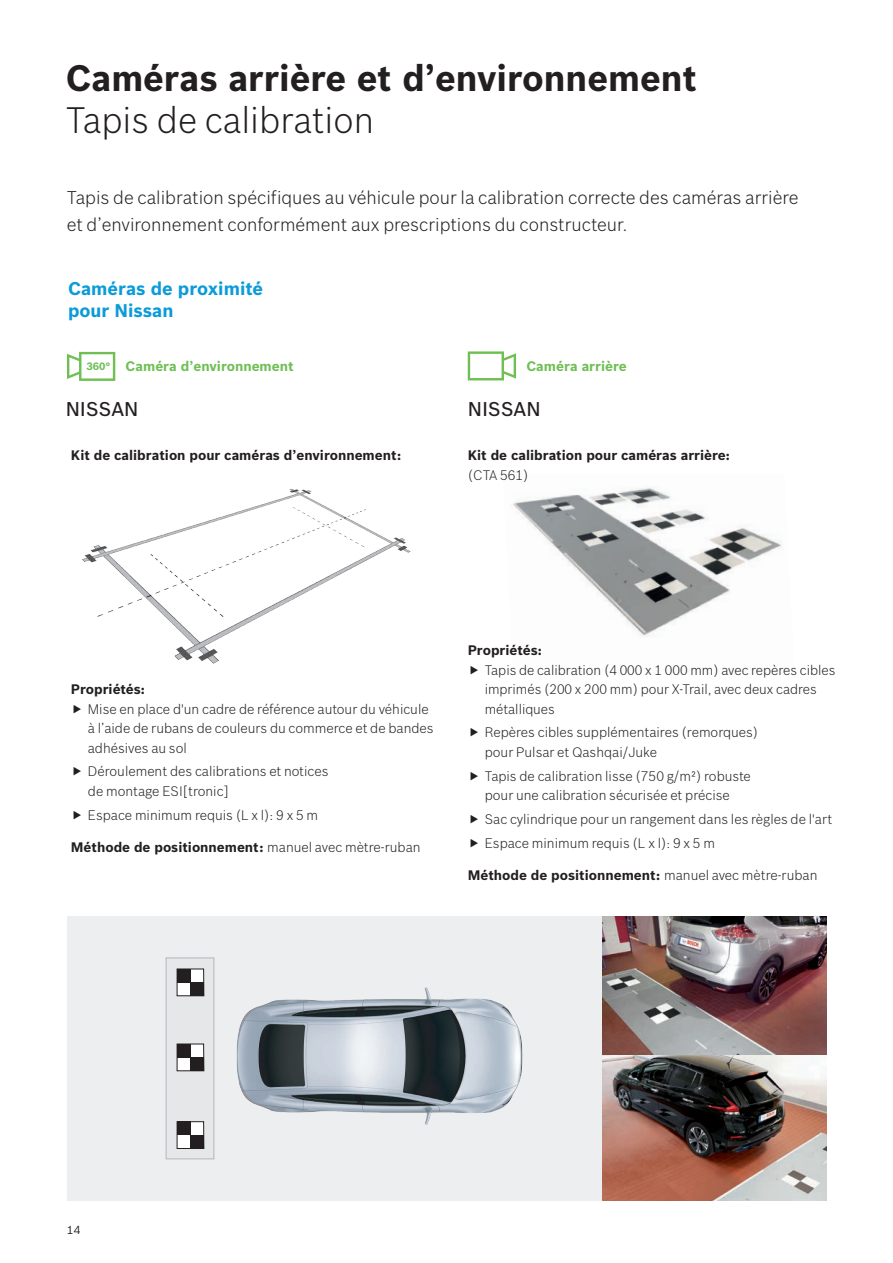
<style>
.page{position:relative;width:893px;height:1263px;background:#fff}
.page>*{position:absolute;margin:0;border:0;box-sizing:border-box;transform-origin:0 0}
.t1{font:700 36px "Bosch Sans";color:#231f20}
.t2{font:300 36px "Bosch Sans";color:#231f20}
.t3{font:500 19.5px "Bosch Sans";color:#231f20}
.t4{font:300 18px/27px "Bosch Sans";color:#231f20}
.t5{font:700 18px/22.5px "Bosch Sans";color:#0a9bd9}
.t6{font:300 13.5px/19.5px "Bosch Sans";color:#231f20}
.t7{font:700 13.5px "Bosch Sans";color:#231f20}
.t8{font:700 13.5px "Bosch Sans";color:#6fbf54}
.t9{font:11.25px "Bosch Sans";color:#231f20}
.t10{font:700 10.5px "Bosch Sans";color:#6fbf54}
.s1{font-weight:300}
</style>
<div class="page">
<img style="left:513px;top:488px;width:269px;height:148px">
<svg style="left:468px;top:351px;width:48px;height:29px"></svg>
<svg style="left:67px;top:352px;width:48px;height:29px"></svg>
<div style="left:67px;top:916px;width:536px;height:284px;background:#edeeef"></div>
<div style="left:166px;top:958px;width:48px;height:201px;background:#e6e7e9"></div>
<div style="left:166px;top:957px;width:48px;height:202px;border:1px solid #bcbdc0"></div>
<div style="left:177px;top:1122px;width:27px;height:26px;background:#fff"></div>
<div style="left:177px;top:1121px;width:27px;height:28px;border:1px solid #231f20"></div>
<div style="left:177px;top:1122px;width:13px;height:13px;background:#231f20"></div>
<div style="left:190px;top:1135px;width:14px;height:13px;background:#231f20"></div>
<div style="left:177px;top:969px;width:27px;height:27px;background:#fff"></div>
<div style="left:177px;top:969px;width:27px;height:27px;border:1px solid #231f20"></div>
<div style="left:177px;top:969px;width:13px;height:13px;background:#231f20"></div>
<div style="left:190px;top:982px;width:14px;height:14px;background:#231f20"></div>
<div style="left:177px;top:1044px;width:27px;height:27px;background:#fff"></div>
<div style="left:177px;top:1044px;width:27px;height:27px;border:1px solid #231f20"></div>
<div style="left:177px;top:1044px;width:13px;height:13px;background:#231f20"></div>
<div style="left:190px;top:1057px;width:14px;height:14px;background:#231f20"></div>
<img style="left:236px;top:987px;width:287px;height:138px">
<img style="left:603px;top:916px;width:223px;height:140px">
<img style="left:603px;top:1056px;width:223px;height:144px">
<img style="left:82px;top:489px;width:329px;height:175px">
<h1 class="t1" style="left:66px;top:56px;width:633px">Caméras arrière et d’environnement</h1>
<h1 class="t2" style="left:66px;top:98px;width:310px">Tapis de calibration</h1>
<h3 class="t4" style="left:67px;top:184px;width:733px">Tapis de calibration spécifiques au véhicule pour la calibration correcte des caméras arrière et d’environnement conformément aux prescriptions du constructeur.</h3>
<h3 class="t5" style="left:68px;top:277px;width:197px">Caméras de proximité pour Nissan</h3>
<p class="t10" style="left:86px;top:359px;width:25px">360°</p>
<p class="t8" style="left:526px;top:357px;width:102px">Caméra arrière</p>
<p class="t8" style="left:126px;top:358px;width:169px">Caméra d’environnement</p>
<h2 class="t3" style="left:66px;top:397px;width:74px">NISSAN</h2>
<h2 class="t3" style="left:468px;top:397px;width:74px">NISSAN</h2>
<p class="t7" style="left:71px;top:447px;width:332px">Kit de calibration pour caméras d’environnement:</p>
<p class="t7" style="left:468px;top:447px;width:264px">Kit de calibration pour caméras arrière:</p>
<p class="t6" style="left:468px;top:465px;width:62px">(CTA 561)</p>
<p class="t7" style="left:71px;top:681px;width:76px">Propriétés:</p>
<p class="t6" style="left:88px;top:699px;width:347px">Mise en place d'un cadre de référence autour du véhicule à l’aide de rubans de couleurs du commerce et de bandes adhésives au sol</p>
<p class="t6" style="left:88px;top:761px;width:242px">Déroulement des calibrations et notices de montage ESI[tronic]</p>
<p class="t6" style="left:88px;top:805px;width:232px">Espace minimum requis (L x l): 9 x 5 m</p>
<p class="t7" style="left:71px;top:838px;width:351px">Méthode de positionnement: <span class="s1">manuel avec mètre-ruban</span></p>
<p class="t7" style="left:468px;top:642px;width:76px">Propriétés:</p>
<p class="t6" style="left:485px;top:660px;width:352px">Tapis de calibration (4 000 x 1 000 mm) avec repères cibles imprimés (200 x 200 mm) pour X-Trail, avec deux cadres métalliques</p>
<p class="t6" style="left:485px;top:722px;width:275px">Repères cibles supplémentaires (remorques) pour Pulsar et Qashqai/Juke</p>
<p class="t6" style="left:485px;top:766px;width:268px">Tapis de calibration lisse (750 g/m²) robuste pour une calibration sécurisée et précise</p>
<p class="t6" style="left:485px;top:807px;width:349px;line-height:23.7px">Sac cylindrique pour un rangement dans les règles de l'art<br>Espace minimum requis (L x l): 9 x 5 m</p>
<p class="t7" style="left:468px;top:867px;width:351px">Méthode de positionnement: <span class="s1">manuel avec mètre-ruban</span></p>
<p class="t9" style="left:67px;top:1223px;width:15px">14</p>
</div>
